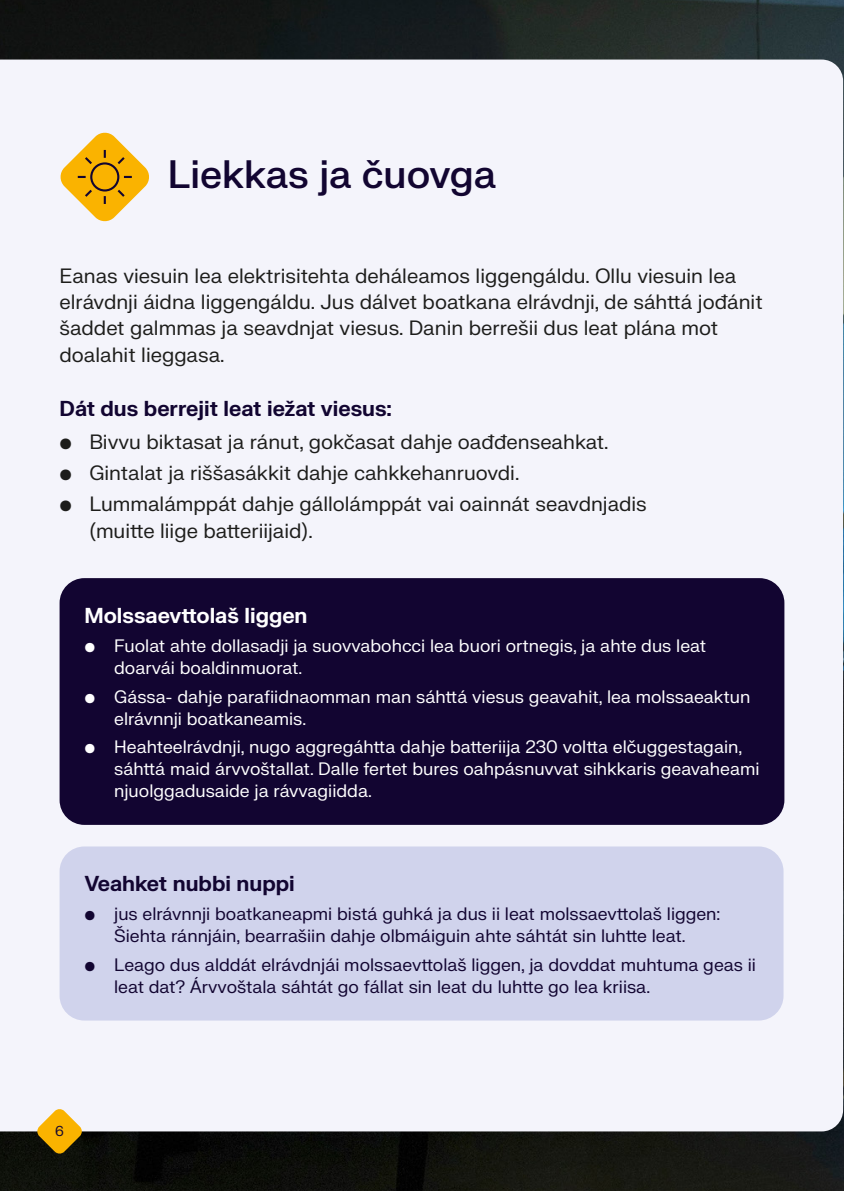
<style>
.page{position:relative;width:844px;height:1191px;background:#fff}
.page>*{position:absolute;margin:0;border:0;box-sizing:border-box;transform-origin:0 0}
.t1{font:500 38.5px "FK Grotesk Neue";color:#120531}
.t2{font:700 21px "FK Grotesk Neue";color:#120531}
.t3{font:700 21px "FK Grotesk Neue";color:#fff}
.Body_copy{font:20.12px/26.2px "FK Grotesk Neue";color:#1d1d1b}
.t4{font:17.5px/21.9px "FK Grotesk Neue";color:#fff}
.t5{font:17.5px/21.9px "FK Grotesk Neue";color:#120531;text-align:center}
.t6{font:14px "FK Grotesk Neue";color:#120531}
</style>
<div class="page">
<img style="left:0;top:0;width:843px;height:1191px">
<div style="left:0;top:60px;width:842px;height:1071px;background:#f4f4fb"></div>
<div style="left:60px;top:578px;width:724px;height:247px;background:#120531;border-radius:25px"></div>
<div style="left:60px;top:846px;width:723px;height:174px;background:#d0d3ec;border-radius:25px"></div>
<svg style="left:59px;top:131px;width:91px;height:91px"></svg>
<svg style="left:37px;top:1108px;width:45px;height:46px"></svg>
<h2 class="t1" style="left:168px;top:146px;width:330px">Liekkas ja čuovga</h2>
<p class="Body_copy" style="left:60px;top:261px;width:704px">Eanas viesuin lea elektrisitehta deháleamos liggengáldu. Ollu viesuin lea elrávdnji áidna liggengáldu. Jus dálvet boatkana elrávdnji, de sáhttá jođánit šaddet galmmas ja seavdnjat viesus. Danin berrešii dus leat plána mot doalahit lieggasa.</p>
<h3 class="t2" style="left:60px;top:392px;width:334px">Dát dus berrejit leat iežat viesus:</h3>
<p class="Body_copy" style="left:60px;top:428px;width:550px">• Bivvu biktasat ja ránut, gokčasat dahje oađđenseahkat.</p>
<p class="Body_copy" style="left:60px;top:459px;width:461px">• Gintalat ja riššasákkit dahje cahkkehanruovdi.</p>
<p class="Body_copy" style="left:89px;top:490px;width:558px;text-indent:-30px">• Lummalámppát dahje gállolámppát vai oainnát seavdnjadis (muitte liige batteriijaid).</p>
<h3 class="t3" style="left:84px;top:600px;width:224px">Molssaevttolaš liggen</h3>
<p class="t4" style="left:114px;top:634px;width:593px;text-indent:-30px">• Fuolat ahte dollasadji ja suovvabohcci lea buori ortnegis, ja ahte dus leat doarvái boaldinmuorat.</p>
<p class="t4" style="left:114px;top:684px;width:637px;text-indent:-30px">• Gássa- dahje parafiidnaomman man sáhttá viesus geavahit, lea molssaeaktun elrávnnji boatkaneamis.</p>
<p class="t4" style="left:114px;top:735px;width:646px;text-indent:-30px">• Heahteelrávdnji, nugo aggregáhtta dahje batteriija 230 voltta elčuggestagain, sáhttá maid árvvoštallat. Dalle fertet bures oahpásnuvvat sihkkaris geavaheami njuolggadusaide ja rávvagiidda.</p>
<h3 class="t2" style="left:84px;top:868px;width:212px">Veahket nubbi nuppi</h3>
<p class="t5" style="left:84px;top:902px;width:637px">• jus elrávnnji boatkaneapmi bistá guhká ja dus ii leat molssaevttolaš liggen:<br>Šiehta ránnjáin, bearrašiin dahje olbmáiguin ahte sáhtát sin luhtte leat.</p>
<p class="t5" style="left:114px;top:953px;width:643px;text-align:left;text-indent:-30px">• Leago dus alddát elrávdnjái molssaevttolaš liggen, ja dovddat muhtuma geas ii leat dat? Árvvoštala sáhtát go fállat sin leat du luhtte go lea kriisa.</p>
<p class="t6" style="left:55px;top:1120px;width:10px">6</p>
</div>
